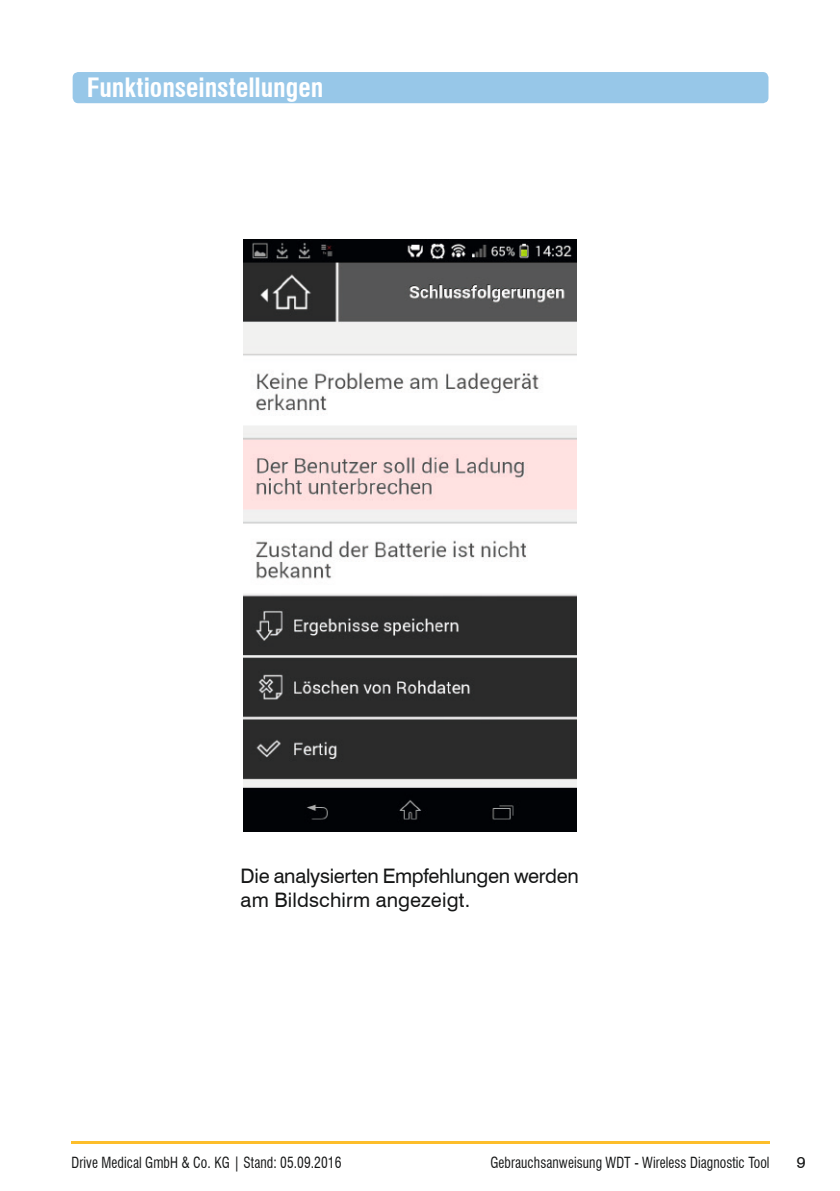
<style>
.page{position:relative;width:840px;height:1191px;background:#fff}
.page>*{position:absolute;margin:0;border:0;box-sizing:border-box;transform-origin:0 0}
.t1{font:700 condensed 26px "Swiss 721 BT";letter-spacing:-.005em;color:#fff}
.t2{font:300 22px/26.4px "Avenir";letter-spacing:.005em;color:#151616}
.t3{font:20px/24px "Swiss 721 BT";letter-spacing:-.01em;color:#151616}
.t4{font:16px "Swiss 721 BT";color:#151616}
.t5{font:condensed 15px "Swiss 721 BT";letter-spacing:.005em;color:#151616;scale:.9 1}
</style>
<div class="page">
<hr style="left:71px;top:1141px;width:698px;height:2px;background:#fdbe2a">
<img style="left:243px;top:239px;width:333px;height:592px">
<div style="left:73px;top:72px;width:695px;height:31px;background:#97c7e8;border-radius:6px"></div>
<h1 class="t1" style="left:87px;top:72px;width:238px">Funktionseinstellungen</h1>
<h2 class="t2" style="left:243px;top:859px;width:279px">Die Schlussfolgerungen und<br>Empfehlungen werden am</h2>
<h3 class="t3" style="left:240px;top:863px;width:339px">Die analysierten Empfehlungen werden am Bildschirm angezeigt.</h3>
<p class="t5" style="left:71px;top:1153px;width:301px">Drive Medical GmbH &amp; Co. KG | Stand: 05.09.2016</p>
<p class="t5" style="left:490px;top:1153px;width:311px">Gebrauchsanweisung WDT - Wireless Diagnostic Tool</p>
<p class="t4" style="left:796px;top:1152px;width:10px">9</p>
</div>
